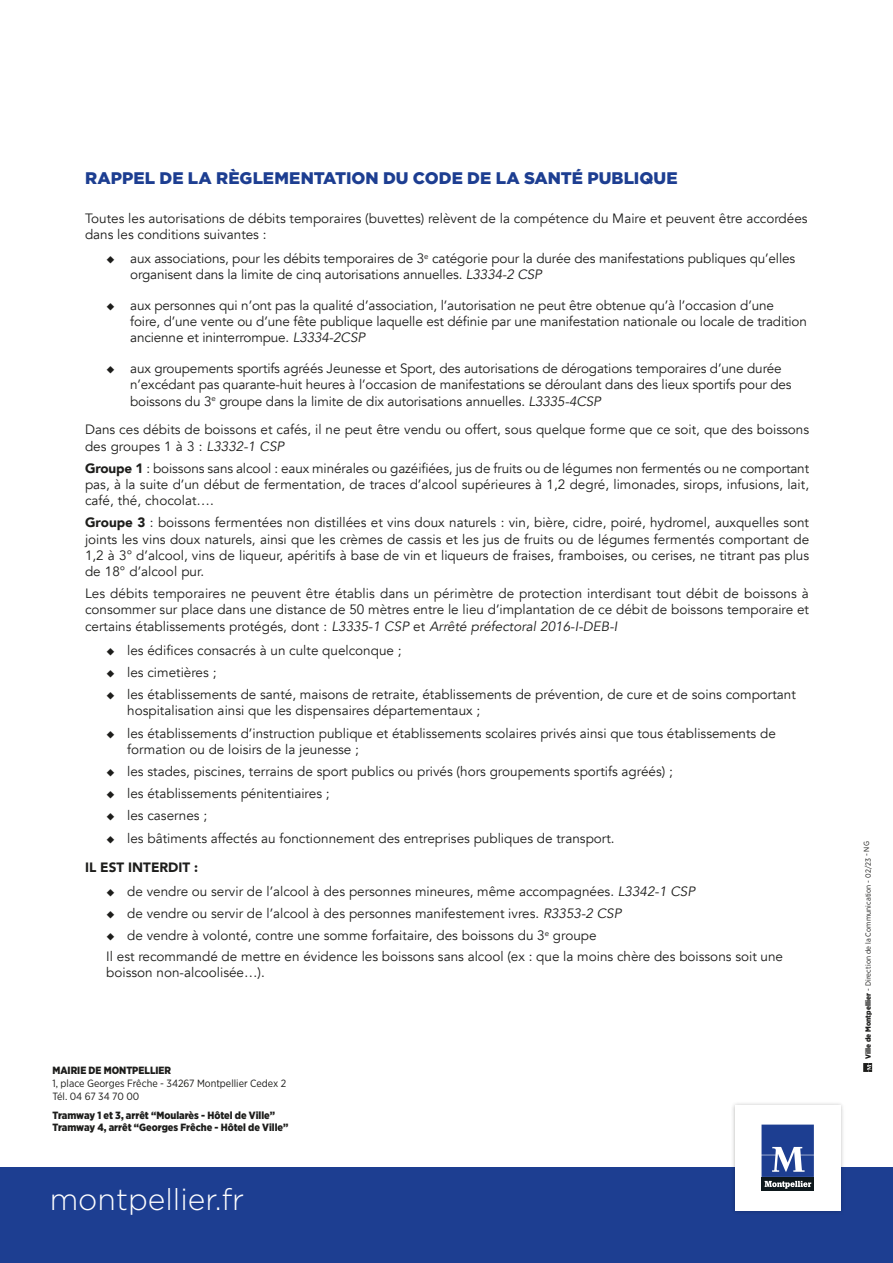
<style>
.page{position:relative;width:893px;height:1263px;background:#fff}
.page>*{position:absolute;margin:0;border:0;box-sizing:border-box;transform-origin:0 0}
.t1{font:300 30.15px "Gotham";color:#fff}
.t2{font:900 16.8px "Gotham";color:#1d3e91}
.t3{font:13.5px/16.2px "Avenir";color:#1d1d1b}
.t4{font:900 10.5px/12.6px "Gotham Narrow";color:#1d1d1b}
.t5{font:10.5px/12.6px "Gotham Narrow";color:#1d1d1b}
.t6{font:7.5px "Gotham Narrow";letter-spacing:.01em;color:#1d1d1b}
.s1{font-style:italic}
.s2{font-weight:900}
</style>
<div class="page">
<div style="left:0;top:1167px;width:893px;height:96px;background:#1d3e91"></div>
<img style="left:732px;top:1103px;width:111px;height:110px">
<svg style="left:735px;top:1105px;width:105px;height:105px"></svg>
<svg style="left:863px;top:1063px;width:9px;height:9px"></svg>
<p class="t2" style="left:85px;top:166px;width:594px">RAPPEL DE LA RÈGLEMENTATION DU CODE DE LA SANTÉ PUBLIQUE</p>
<p class="t3" style="left:85px;top:210px;width:724px">Toutes les autorisations de débits temporaires (buvettes) relèvent de la compétence du Maire et peuvent être accordées dans les conditions suivantes :</p>
<p class="t3" style="left:130px;top:250px;width:667px;text-indent:-24px">◆ aux associations, pour les débits temporaires de 3<sup>e</sup> catégorie pour la durée des manifestations publiques qu’elles organisent dans la limite de cinq autorisations annuelles. <span class="s1">L3334-2 CSP</span></p>
<p class="t3" style="left:130px;top:297px;width:678px;text-indent:-24px">◆ aux personnes qui n’ont pas la qualité d’association, l’autorisation ne peut être obtenue qu’à l’occasion d’une foire, d’une vente ou d’une fête publique laquelle est définie par une manifestation nationale ou locale de tradition ancienne et ininterrompue. <span class="s1">L3334-2CSP</span></p>
<p class="t3" style="left:130px;top:361px;width:663px;text-indent:-24px">◆ aux groupements sportifs agréés Jeunesse et Sport, des autorisations de dérogations temporaires d’une durée n’excédant pas quarante-huit heures à l’occasion de manifestations se déroulant dans des lieux sportifs pour des boissons du 3<sup>e</sup> groupe dans la limite de dix autorisations annuelles. <span class="s1">L3335-4CSP</span></p>
<p class="t3" style="left:85px;top:422px;width:726px">Dans ces débits de boissons et cafés, il ne peut être vendu ou offert, sous quelque forme que ce soit, que des boissons des groupes 1 à 3 : <span class="s1">L3332-1 CSP</span></p>
<p class="t3" style="left:85px;top:460px;width:726px;text-align:justify"><span class="s2">Groupe 1</span> : boissons sans alcool : eaux minérales ou gazéifiées, jus de fruits ou de légumes non fermentés ou ne comportant pas, à la suite d’un début de fermentation, de traces d’alcool supérieures à 1,2 degré, limonades, sirops, infusions, lait, café, thé, chocolat….</p>
<p class="t3" style="left:85px;top:515px;width:726px;text-align:justify"><span class="s2">Groupe 3</span> : boissons fermentées non distillées et vins doux naturels : vin, bière, cidre, poiré, hydromel, auxquelles sont joints les vins doux naturels, ainsi que les crèmes de cassis et les jus de fruits ou de légumes fermentés comportant de 1,2 à 3° d’alcool, vins de liqueur, apéritifs à base de vin et liqueurs de fraises, framboises, ou cerises, ne titrant pas plus de 18° d’alcool pur.</p>
<p class="t3" style="left:85px;top:586px;width:726px;text-align:justify">Les débits temporaires ne peuvent être établis dans un périmètre de protection interdisant tout débit de boissons à consommer sur place dans une distance de 50 mètres entre le lieu d’implantation de ce débit de boissons temporaire et certains établissements protégés, dont : <span class="s1">L3335-1 CSP</span> et <span class="s1">Arrêté préfectoral 2016-I-DEB-I</span></p>
<p class="t3" style="left:106px;top:642px;width:297px">◆ les édifices consacrés à un culte quelconque ;</p>
<p class="t3" style="left:106px;top:664px;width:112px">◆ les cimetières ;</p>
<p class="t3" style="left:127px;top:686px;width:670px;text-indent:-21px">◆ les établissements de santé, maisons de retraite, établissements de prévention, de cure et de soins comportant hospitalisation ainsi que les dispensaires départementaux ;</p>
<p class="t3" style="left:127px;top:725px;width:650px;text-indent:-21px">◆ les établissements d’instruction publique et établissements scolaires privés ainsi que tous établissements de formation ou de loisirs de la jeunesse ;</p>
<p class="t3" style="left:106px;top:763px;width:568px">◆ les stades, piscines, terrains de sport publics ou privés (hors groupements sportifs agréés) ;</p>
<p class="t3" style="left:106px;top:786px;width:225px">◆ les établissements pénitentiaires ;</p>
<p class="t3" style="left:106px;top:808px;width:102px">◆ les casernes ;</p>
<p class="t3" style="left:85px;top:824px;width:531px;line-height:29px;text-indent:21px">◆ les bâtiments affectés au fonctionnement des entreprises publiques de transport.<br><span class="s2">IL EST INTERDIT :</span></p>
<p class="t3" style="left:106px;top:883px;width:590px">◆ de vendre ou servir de l’alcool à des personnes mineures, même accompagnées. <span class="s1">L3342-1 CSP</span></p>
<p class="t3" style="left:106px;top:905px;width:517px">◆ de vendre ou servir de l’alcool à des personnes manifestement ivres. <span class="s1">R3353-2 CSP</span></p>
<p class="t3" style="left:106px;top:925px;width:678px;line-height:20.4px">◆ de vendre à volonté, contre une somme forfaitaire, des boissons du 3<sup>e</sup> groupe<br>Il est recommandé de mettre en évidence les boissons sans alcool (ex : que la moins chère des boissons soit une</p>
<p class="t3" style="left:106px;top:964px;width:160px">boisson non-alcoolisée…).</p>
<p class="t4" style="left:53px;top:1064px;width:120px">MAIRIE DE MONTPELLIER</p>
<p class="t5" style="left:53px;top:1077px;width:235px">1, place Georges Frêche - 34267 Montpellier Cedex 2<br>Tél. 04 67 34 70 00</p>
<p class="t4" style="left:53px;top:1108px;width:237px">Tramway 1 et 3, arrêt “Moularès - Hôtel de Ville”<br>Tramway 4, arrêt “Georges Frêche - Hôtel de Ville”</p>
<h1 class="t1" style="left:50px;top:1180px;width:196px">montpellier.fr</h1>
<p class="t6" style="left:863px;top:1059px;width:219px;rotate:-90deg"><span class="s2">Ville de Montpellier</span> - Direction de la Communication - 02/23 - NG</p>
</div>
